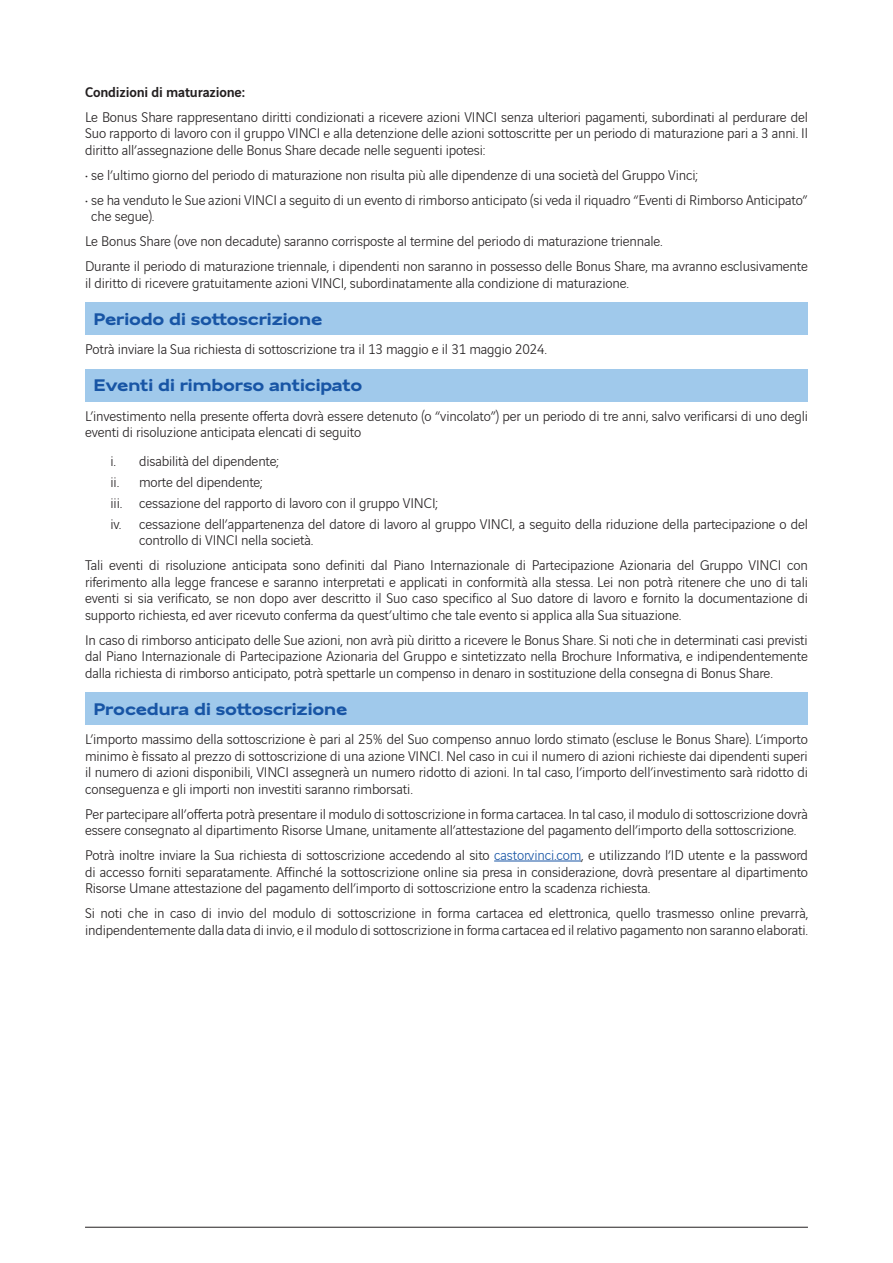
<style>
.page{position:relative;width:893px;height:1263px;background:#fff}
.page>*{position:absolute;margin:0;border:0;box-sizing:border-box;transform-origin:0 0}
._1__Bandeau_12_11_pt-Expanded_Bold_bleu{font:700 18px "Vinci Sans Expanded";letter-spacing:-.01em;color:#1855a5}
._3b_-_10_11_pt_sans_light_noir{font:300 15px/16.5px "Vinci Sans";letter-spacing:-.01em;color:#231f20;text-align:justify}
._3c_-_10_11_pt_Sans_Light_noir{font:300 15px/16.5px "Vinci Sans";letter-spacing:-.01em;color:#231f20}
._3b_-_10_11_pt_sans_light_noir-2{font:500 15px "Vinci Sans";letter-spacing:-.01em;color:#231f20}
.s1{color:#1855a5}
</style>
<div class="page">
<hr style="left:85px;top:1227px;width:723px;height:1px;background:#231f20">
<hr style="left:494px;top:861px;width:87px;height:1px;background:#1855a5">
<div style="left:85px;top:302px;width:723px;height:33px;background:#a0c9eb"></div>
<div style="left:85px;top:369px;width:723px;height:33px;background:#a0c9eb"></div>
<div style="left:85px;top:692px;width:723px;height:33px;background:#a0c9eb"></div>
<p class="_3b_-_10_11_pt_sans_light_noir-2" style="left:85px;top:80px;width:162px">Condizioni di maturazione:</p>
<p class="_3b_-_10_11_pt_sans_light_noir" style="left:85px;top:107px;width:724px">Le Bonus Share rappresentano diritti condizionati a ricevere azioni VINCI senza ulteriori pagamenti, subordinati al perdurare del Suo rapporto di lavoro con il gruppo VINCI e alla detenzione delle azioni sottoscritte per un periodo di maturazione pari a 3 anni. Il diritto all’assegnazione delle Bonus Share decade nelle seguenti ipotesi:</p>
<p class="_3b_-_10_11_pt_sans_light_noir" style="left:85px;top:165px;width:615px">• se l’ultimo giorno del periodo di maturazione non risulta più alle dipendenze di una società del Gruppo Vinci;</p>
<p class="_3b_-_10_11_pt_sans_light_noir" style="left:91px;top:190px;width:718px;text-indent:-6px">• se ha venduto le Sue azioni VINCI a seguito di un evento di rimborso anticipato (si veda il riquadro “Eventi di Rimborso Anticipato” che segue).</p>
<p class="_3b_-_10_11_pt_sans_light_noir" style="left:85px;top:232px;width:579px">Le Bonus Share (ove non decadute) saranno corrisposte al termine del periodo di maturazione triennale.</p>
<p class="_3b_-_10_11_pt_sans_light_noir" style="left:85px;top:257px;width:724px">Durante il periodo di maturazione triennale, i dipendenti non saranno in possesso delle Bonus Share, ma avranno esclusivamente il diritto di ricevere gratuitamente azioni VINCI, subordinatamente alla condizione di maturazione.</p>
<p class="_1__Bandeau_12_11_pt-Expanded_Bold_bleu" style="left:94px;top:305px;width:230px">Periodo di sottoscrizione</p>
<p class="_3b_-_10_11_pt_sans_light_noir" style="left:85px;top:340px;width:463px">Potrà inviare la Sua richiesta di sottoscrizione tra il 13 maggio e il 31 maggio 2024.</p>
<p class="_1__Bandeau_12_11_pt-Expanded_Bold_bleu" style="left:94px;top:371px;width:270px">Eventi di rimborso anticipato</p>
<p class="_3b_-_10_11_pt_sans_light_noir" style="left:85px;top:406px;width:724px">L’investimento nella presente offerta dovrà essere detenuto (o “vincolato”) per un periodo di tre anni, salvo verificarsi di uno degli eventi di risoluzione anticipata elencati di seguito</p>
<p class="_3c_-_10_11_pt_Sans_Light_noir" style="left:111px;top:452px;width:170px">i. disabilità del dipendente;</p>
<p class="_3c_-_10_11_pt_Sans_Light_noir" style="left:111px;top:473px;width:154px">ii. morte del dipendente;</p>
<p class="_3c_-_10_11_pt_Sans_Light_noir" style="left:111px;top:493px;width:329px">iii. cessazione del rapporto di lavoro con il gruppo VINCI;</p>
<p class="_3c_-_10_11_pt_Sans_Light_noir" style="left:139px;top:514px;width:670px;text-indent:-28px">iv. cessazione dell’appartenenza del datore di lavoro al gruppo VINCI, a seguito della riduzione della partecipazione o del controllo di VINCI nella società.</p>
<p class="_3b_-_10_11_pt_sans_light_noir" style="left:85px;top:556px;width:724px">Tali eventi di risoluzione anticipata sono definiti dal Piano Internazionale di Partecipazione Azionaria del Gruppo VINCI con riferimento alla legge francese e saranno interpretati e applicati in conformità alla stessa. Lei non potrà ritenere che uno di tali eventi si sia verificato, se non dopo aver descritto il Suo caso specifico al Suo datore di lavoro e fornito la documentazione di supporto richiesta, ed aver ricevuto conferma da quest’ultimo che tale evento si applica alla Sua situazione.</p>
<p class="_3b_-_10_11_pt_sans_light_noir" style="left:85px;top:630px;width:724px">In caso di rimborso anticipato delle Sue azioni, non avrà più diritto a ricevere le Bonus Share. Si noti che in determinati casi previsti dal Piano Internazionale di Partecipazione Azionaria del Gruppo e sintetizzato nella Brochure Informativa, e indipendentemente dalla richiesta di rimborso anticipato, potrà spettarle un compenso in denaro in sostituzione della consegna di Bonus Share.</p>
<p class="_1__Bandeau_12_11_pt-Expanded_Bold_bleu" style="left:94px;top:695px;width:255px">Procedura di sottoscrizione</p>
<p class="_3b_-_10_11_pt_sans_light_noir" style="left:85px;top:730px;width:724px">L’importo massimo della sottoscrizione è pari al 25% del Suo compenso annuo lordo stimato (escluse le Bonus Share). L’importo minimo è fissato al prezzo di sottoscrizione di una azione VINCI. Nel caso in cui il numero di azioni richieste dai dipendenti superi il numero di azioni disponibili, VINCI assegnerà un numero ridotto di azioni. In tal caso, l’importo dell’investimento sarà ridotto di conseguenza e gli importi non investiti saranno rimborsati.</p>
<p class="_3b_-_10_11_pt_sans_light_noir" style="left:85px;top:804px;width:724px">Per partecipare all’offerta potrà presentare il modulo di sottoscrizione in forma cartacea. In tal caso, il modulo di sottoscrizione dovrà essere consegnato al dipartimento Risorse Umane, unitamente all’attestazione del pagamento dell’importo della sottoscrizione.</p>
<p class="_3b_-_10_11_pt_sans_light_noir" style="left:85px;top:846px;width:724px">Potrà inoltre inviare la Sua richiesta di sottoscrizione accedendo al sito <span class="s1">castor.vinci.com</span>, e utilizzando l’ID utente e la password di accesso forniti separatamente. Affinché la sottoscrizione online sia presa in considerazione, dovrà presentare al dipartimento Risorse Umane attestazione del pagamento dell’importo di sottoscrizione entro la scadenza richiesta.</p>
<p class="_3b_-_10_11_pt_sans_light_noir" style="left:85px;top:904px;width:724px">Si noti che in caso di invio del modulo di sottoscrizione in forma cartacea ed elettronica, quello trasmesso online prevarrà, indipendentemente dalla data di invio, e il modulo di sottoscrizione in forma cartacea ed il relativo pagamento non saranno elaborati.</p>
</div>
